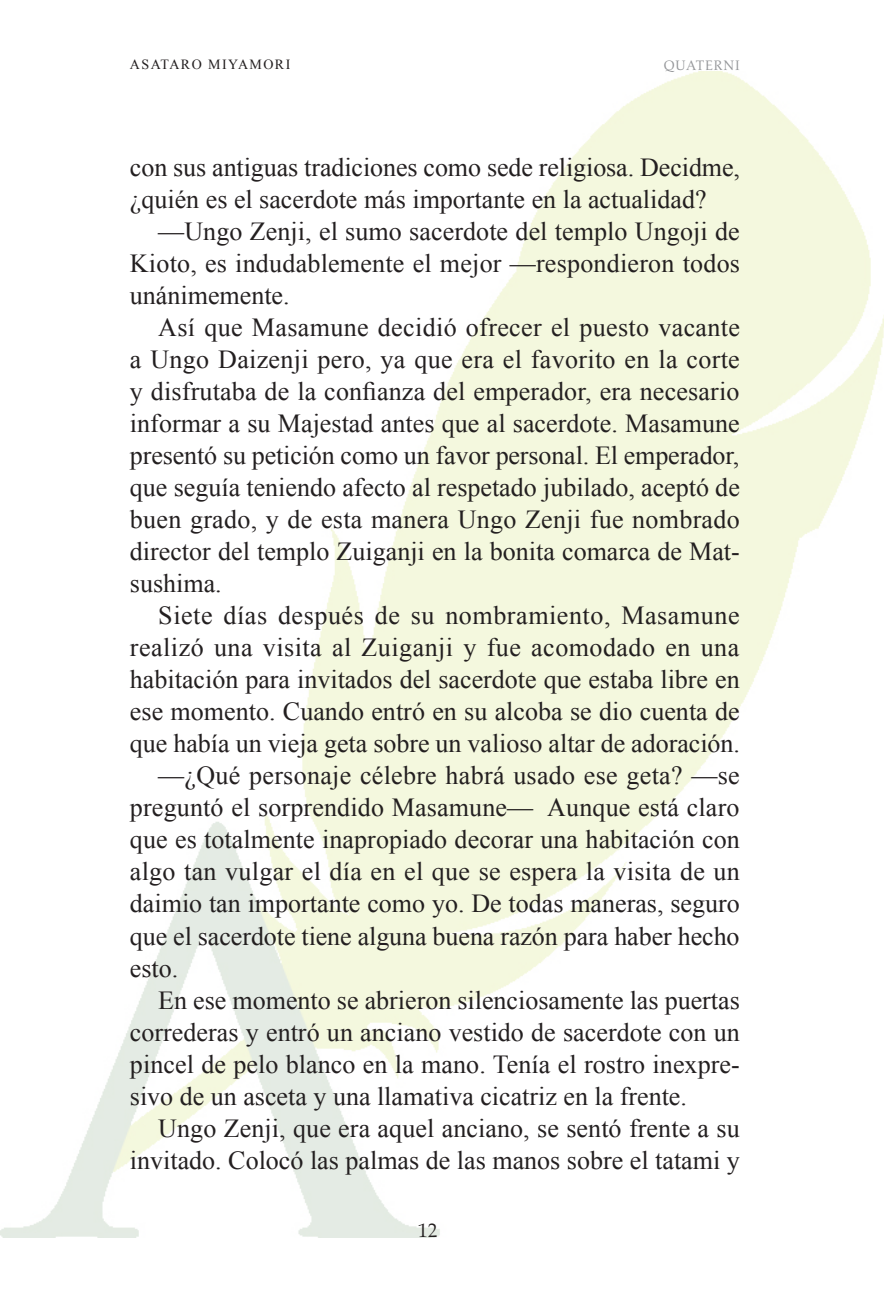
<style>
.page{position:relative;width:884px;height:1309px;background:#fff}
.page>*{position:absolute;margin:0;border:0;box-sizing:border-box;transform-origin:0 0}
.texto_yo{font:26px/32px "Times New Roman";color:#231f20;text-align:justify}
.t1{font:20px "Aldus LT Std";color:#231f20}
.t2{font:14px "Times New Roman";letter-spacing:.1em;color:#231f20}
.t3{font:14px "Aldus LT Std";letter-spacing:.05em;color:#939598}
</style>
<div class="page">
<img style="left:0;top:71px;width:883px;height:1166px">
<p class="t2" style="left:130px;top:55px;width:162px">ASATARO MIYAMORI</p>
<p class="t3" style="left:663px;top:57px;width:77px">QUATERNI</p>
<p class="texto_yo" style="left:130px;top:151px;width:611px">con sus antiguas tradiciones como sede religiosa. Decidme, ¿quién es el sacerdote más importante en la actualidad?</p>
<p class="texto_yo" style="left:130px;top:215px;width:611px;text-indent:28px">—Ungo Zenji, el sumo sacerdote del templo Ungoji de Kioto, es indudablemente el mejor —respondieron todos unánimemente.</p>
<p class="texto_yo" style="left:130px;top:311px;width:611px;text-indent:28px">Así que Masamune decidió ofrecer el puesto vacante a Ungo Daizenji pero, ya que era el favorito en la corte y disfrutaba de la confianza del emperador, era necesario informar a su Majestad antes que al sacerdote. Masamune presentó su petición como un favor personal. El emperador, que seguía teniendo afecto al respetado jubilado, aceptó de buen grado, y de esta manera Ungo Zenji fue nombrado director del templo Zuiganji en la bonita comarca de Mat&shy;sushima.</p>
<p class="texto_yo" style="left:130px;top:599px;width:611px;text-indent:28px">Siete días después de su nombramiento, Masamune realizó una visita al Zuiganji y fue acomodado en una habitación para invitados del sacerdote que estaba libre en ese momento. Cuando entró en su alcoba se dio cuenta de que había un vieja geta sobre un valioso altar de adoración.</p>
<p class="texto_yo" style="left:130px;top:759px;width:611px;text-indent:28px">—¿Qué personaje célebre habrá usado ese geta? —se preguntó el sorprendido Masamune— Aunque está claro que es totalmente inapropiado decorar una habitación con algo tan vulgar el día en el que se espera la visita de un daimio tan importante como yo. De todas maneras, seguro que el sacerdote tiene alguna buena razón para haber hecho esto.</p>
<p class="texto_yo" style="left:130px;top:983px;width:611px;text-indent:28px">En ese momento se abrieron silenciosamente las puertas correderas y entró un anciano vestido de sacerdote con un pincel de pelo blanco en la mano. Tenía el rostro inexpre&shy;sivo de un asceta y una llamativa cicatriz en la frente.</p>
<p class="texto_yo" style="left:130px;top:1111px;width:611px;text-align:right">Ungo Zenji, que era aquel anciano, se sentó frente a su invitado. Colocó las palmas de las manos sobre el tatami y</p>
<p class="t1" style="left:418px;top:1219px;width:21px">12</p>
</div>
